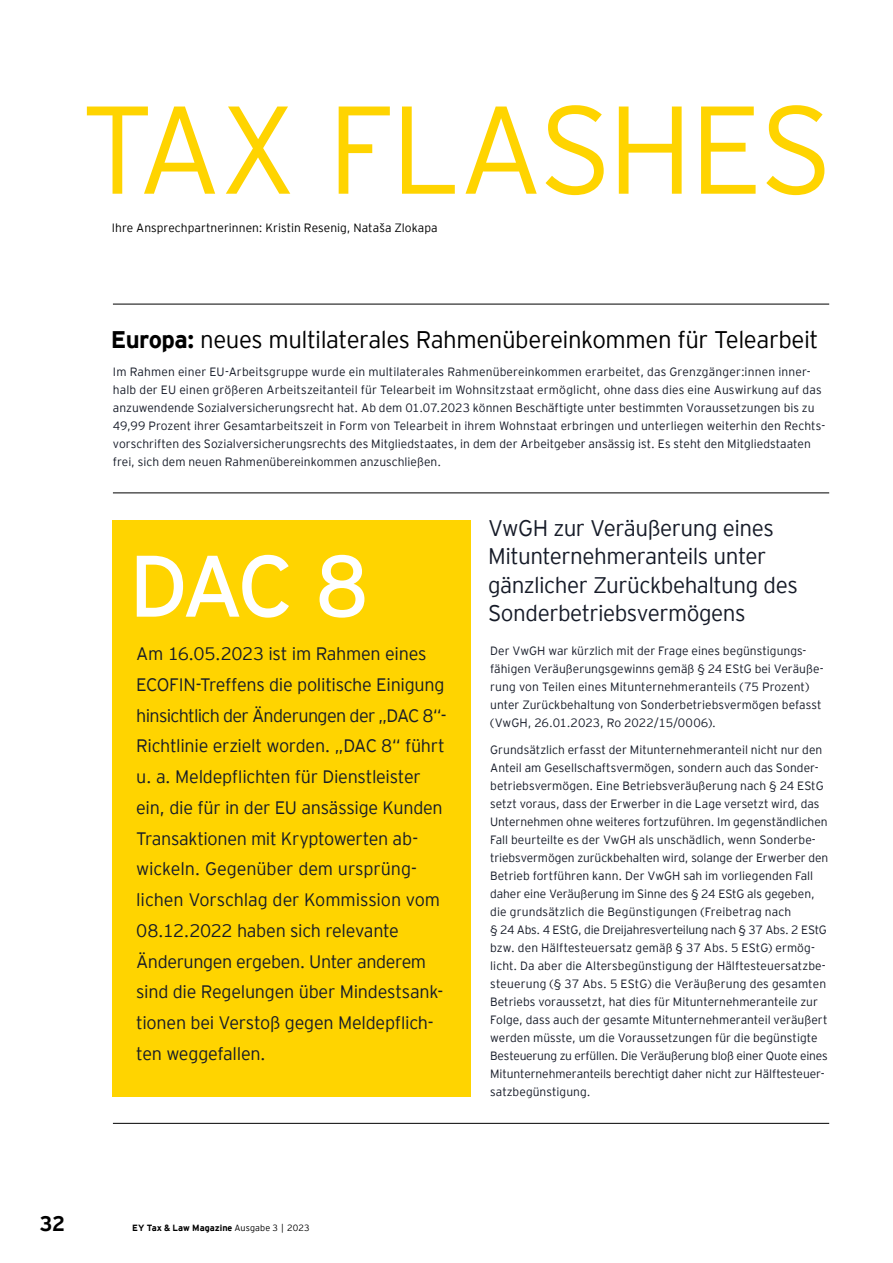
<style>
.page{position:relative;width:893px;height:1263px;background:#fff}
.page>*{position:absolute;margin:0;border:0;box-sizing:border-box;transform-origin:0 0}
.t1{font:300 124.5px "EY Interstate";letter-spacing:-.03em;color:#ffd400}
.t2{font:87px "EY Interstate";color:#fff}
.t3{font:300 24px "EY Interstate";letter-spacing:-.02em;color:#000}
.t4{font:300 22.5px/28.5px "EY Interstate";letter-spacing:-.025em;color:#161b28}
.t5{font:700 21px "EY Interstate";color:#000}
.t6{font:300 18px/30.8px "EY Interstate";letter-spacing:-.02em;color:#161b28}
.t7{font:300 12px/18px "EY Interstate";letter-spacing:.005em;color:#161b28}
.t8{font:300 12px "EY Interstate";letter-spacing:.005em;color:#000}
.t9{font:700 9px "EY Interstate";letter-spacing:.005em;color:#000}
.s1{font-weight:700}
.s2{font-weight:300}
</style>
<div class="page">
<div style="left:113px;top:520px;width:358px;height:576px;background:#ffd400"></div>
<hr style="left:113px;top:304px;width:716px;height:1px;background:#000">
<hr style="left:113px;top:1123px;width:716px;height:1px;background:#000">
<hr style="left:113px;top:493px;width:716px;height:1px;background:#000">
<h1 class="t1" style="left:81px;top:94px;width:754px">TAX FLASHES</h1>
<p class="t8" style="left:112px;top:222px;width:327px">Ihre Ansprechpartnerinnen: Kristin Resenig, Nataša Zlokapa</p>
<h3 class="t3" style="left:111px;top:329px;width:709px"><span class="s1">Europa:</span> neues multilaterales Rahmenübereinkommen für Telearbeit</h3>
<p class="t7" style="left:113px;top:363px;width:714px">Im Rahmen einer EU-Arbeitsgruppe wurde ein multilaterales Rahmenübereinkommen erarbeitet, das Grenzgänger:innen inner&shy;halb der EU einen größeren Arbeitszeitanteil für Telearbeit im Wohnsitzstaat ermöglicht, ohne dass dies eine Auswirkung auf das anzuwendende Sozialversicherungsrecht hat. Ab dem 01.07.2023 können Beschäftigte unter bestimmten Voraussetzungen bis zu 49,99 Prozent ihrer Gesamtarbeitszeit in Form von Telearbeit in ihrem Wohnstaat erbringen und unterliegen weiterhin den Rechts&shy;vorschriften des Sozialversicherungsrechts des Mitgliedstaates, in dem der Arbeitgeber ansässig ist. Es steht den Mitgliedstaaten frei, sich dem neuen Rahmenübereinkommen anzuschließen.</p>
<h2 class="t2" style="left:129px;top:547px;width:242px">DAC 8</h2>
<p class="t6" style="left:136px;top:639px;width:312px">Am 16.05.2023 ist im Rahmen eines ECOFIN-Treffens die politische Einigung hinsichtlich der Änderungen der „DAC 8“- Richtlinie erzielt worden. „DAC 8“ führt u. a. Meldep昀氀ichten für Dienstleister ein, die für in der EU ansässige Kunden Transaktionen mit Kryptowerten ab&shy;wickeln. Gegenüber dem ursprüng&shy;lichen Vorschlag der Kommission vom 08.12.2022 haben sich relevante Änderungen ergeben. Unter anderem sind die Regelungen über Mindestsank&shy;tionen bei Verstoß gegen Meldep昀氀ich&shy;ten weggefallen.</p>
<h3 class="t4" style="left:488px;top:512px;width:311px">VwGH zur Veräußerung eines<br>Mitunternehmeranteils unter gänzlicher Zurückbehaltung des<br>Sonderbetriebsvermögens</h3>
<p class="t7" style="left:490px;top:642px;width:335px">Der VwGH war kürzlich mit der Frage eines begünstigungs&shy;fähigen Veräußerungsgewinns gemäß § 24 EStG bei Veräuße&shy;rung von Teilen eines Mitunternehmeranteils (75 Prozent) unter Zurückbehaltung von Sonderbetriebsvermögen befasst (VwGH, 26.01.2023, Ro 2022/15/0006).</p>
<p class="t7" style="left:490px;top:741px;width:340px">Grundsätzlich erfasst der Mitunternehmeranteil nicht nur den Anteil am Gesellschaftsvermögen, sondern auch das Sonder&shy;betriebsvermögen. Eine Betriebsveräußerung nach § 24 EStG setzt voraus, dass der Erwerber in die Lage versetzt wird, das Unternehmen ohne weiteres fortzuführen. Im gegenständlichen Fall beurteilte es der VwGH als unschädlich, wenn Sonderbe&shy;triebsvermögen zurückbehalten wird, solange der Erwerber den Betrieb fortführen kann. Der VwGH sah im vorliegenden Fall daher eine Veräußerung im Sinne des § 24 EStG als gegeben, die grundsätzlich die Begünstigungen (Freibetrag nach<br>§ 24 Abs. 4 EStG, die Dreijahresverteilung nach § 37 Abs. 2 EStG bzw. den Hälftesteuersatz gemäß § 37 Abs. 5 EStG) ermög&shy;licht. Da aber die Altersbegünstigung der Hälftesteuersatzbe&shy;steuerung (§ 37 Abs. 5 EStG) die Veräußerung des gesamten Betriebs voraussetzt, hat dies für Mitunternehmeranteile zur Folge, dass auch der gesamte Mitunternehmeranteil veräußert werden müsste, um die Voraussetzungen für die begünstigte Besteuerung zu erfüllen. Die Veräußerung bloß einer Quote eines Mitunternehmeranteils berechtigt daher nicht zur Hälftesteuer&shy;satzbegünstigung.</p>
<h3 class="t5" style="left:39px;top:1214px;width:27px">32</h3>
<p class="t9" style="left:132px;top:1224px;width:179px">EY Tax &amp; Law Magazine <span class="s2">Ausgabe 3 | 2023</span></p>
</div>
